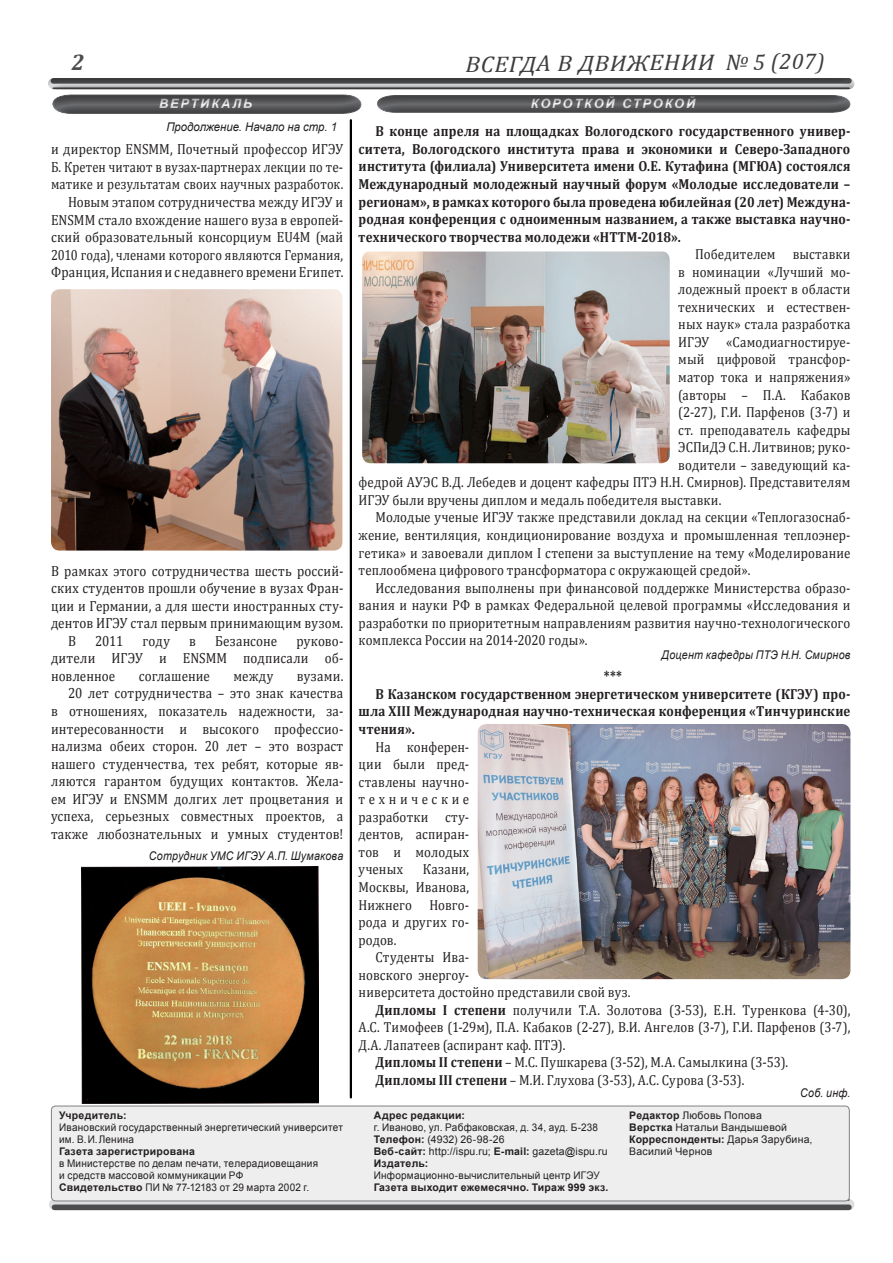
<style>
.page{position:relative;width:893px;height:1263px;background:#fff}
.page>*{position:absolute;margin:0;border:0;box-sizing:border-box;transform-origin:0 0}
.t1{font:italic 22.5px "Cambria";color:#3e3e3f;scale:1.09 1}
.t2{font:14.7px/17.5px "Cambria";letter-spacing:.01em;color:#231f20;text-align:right;scale:.89 1}
.t3{font:14.55px/17.5px "Cambria";letter-spacing:.01em;color:#231f20;text-align:justify;scale:.89 1}
.t4{font:700 14.55px/17.5px "Cambria";letter-spacing:.015em;color:#231f20;text-align:justify;scale:.89 1}
.t5{font:italic 700 12.9px "Arial";letter-spacing:.15em;color:#fff}
.t6{font:italic 12px "Arial";letter-spacing:.02em;color:#231f20;scale:.89 1}
.t7{font:italic 12px "Arial";letter-spacing:-.005em;color:#231f20;scale:.95 1}
.t8{font:10.5px/12px "Arial";letter-spacing:.025em;color:#231f20;scale:.95 1}
.t9{font:10.5px/12px "Arial";letter-spacing:.025em;color:#231f20}
.t10{font:700 10.5px "Arial";letter-spacing:.02em;color:#231f20}
.s1{font-weight:700}
</style>
<div class="page">
<svg style="left:54px;top:1201px;width:795px;height:3px;background:#cdced1"></svg>
<hr style="left:54px;top:1199px;width:795px;height:2px;background:#4b4c4d">
<div style="left:54px;top:1204px;width:795px;height:6px;background:#4b4c4d"></div>
<div style="left:4px;top:33px;width:889px;height:102px;background:#231f20;opacity:.5"></div>
<div style="left:888px;top:34px;width:5px;height:102px;background:#fff"></div>
<hr style="left:892px;top:33px;width:1px;height:102px;background:#fff">
<div style="left:376px;top:83px;width:475px;height:31px;background:#231f20;opacity:.5"></div>
<div style="left:51px;top:1106px;width:798px;height:95px;background:#eeeeef;border-radius:4px"></div>
<div style="left:51px;top:1106px;width:799px;height:95px;border:1px solid #808285;border-radius:4px"></div>
<div style="left:52px;top:82px;width:312px;height:33px;background:#231f20;opacity:.5"></div>
<div style="left:338px;top:107px;width:32px;height:1010px;background:#fff"></div>
<hr style="left:350px;top:120px;width:2px;height:977px;background:#000">
<img style="left:51px;top:289px;width:291px;height:261px">
<img style="left:82px;top:866px;width:237px;height:237px">
<img style="left:478px;top:724px;width:372px;height:255px">
<img style="left:362px;top:251px;width:308px;height:212px">
<svg style="left:71px;top:54px;width:13px;height:16px"></svg>
<h1 class="t1" style="left:465px;top:50px;width:331px;rotate:-1deg">ВСЕГДА В ДВИЖЕНИИ № 5 (207)</h1>
<p class="t5" style="left:531px;top:95px;width:166px">КОРОТКОЙ СТРОКОЙ</p>
<p class="t5" style="left:159px;top:95px;width:94px">ВЕРТИКАЛЬ</p>
<p class="t7" style="left:166px;top:119px;width:181px">Продолжение. Начало на стр. 1</p>
<p class="t4" style="left:359px;top:122px;width:554px;text-indent:17px">В конце апреля на площадках Вологодского государственного универ&shy;ситета, Вологодского института права и экономики и Северо-Западного института (филиала) Университета имени О.Е. Кутафина (МГЮА) состоялся Международный молодежный научный форум «Молодые исследователи – регионам», в рамках которого была проведена юбилейная (20 лет) Междуна&shy;родная конференция с одноименным названием, а также выставка научно&shy;технического творчества молодежи «НТТМ-2018».</p>
<p class="t3" style="left:695px;top:245px;width:176px">Победителем выставки</p>
<p class="t3" style="left:678px;top:263px;width:195px">в номинации «Лучший мо-</p>
<p class="t3" style="left:678px;top:280px;width:195px">лодежный проект в области</p>
<p class="t3" style="left:678px;top:298px;width:195px">технических и естествен-</p>
<p class="t3" style="left:678px;top:316px;width:195px">ных наук» стала разработка</p>
<p class="t3" style="left:678px;top:333px;width:195px">ИГЭУ «Самодиагностируе-</p>
<p class="t3" style="left:678px;top:351px;width:195px">мый цифровой трансфор-</p>
<p class="t3" style="left:678px;top:368px;width:195px">матор тока и напряжения»</p>
<p class="t3" style="left:678px;top:386px;width:195px">(авторы – П.А. Кабаков</p>
<p class="t3" style="left:678px;top:403px;width:195px">(2-27), Г.И. Парфенов (3-7) и</p>
<p class="t3" style="left:678px;top:421px;width:195px">ст. преподаватель кафедры</p>
<p class="t3" style="left:678px;top:438px;width:195px">ЭСПиДЭ С.Н. Литвинов; руко-</p>
<p class="t3" style="left:678px;top:456px;width:195px">водители – заведующий ка-</p>
<p class="t3" style="left:359px;top:473px;width:554px">федрой АУЭС В.Д. Лебедев и доцент кафедры ПТЭ Н.Н. Смирнов). Представителям</p>
<p class="t3" style="left:359px;top:491px;width:409px">ИГЭУ были вручены диплом и медаль победителя выставки.</p>
<p class="t3" style="left:376px;top:509px;width:535px">Молодые ученые ИГЭУ также представили доклад на секции «Теплогазоснаб-</p>
<p class="t3" style="left:359px;top:526px;width:554px">жение, вентиляция, кондиционирование воздуха и промышленная теплоэнер-</p>
<p class="t3" style="left:359px;top:544px;width:554px">гетика» и завоевали диплом I степени за выступление на тему «Моделирование</p>
<p class="t3" style="left:359px;top:561px;width:442px">теплообмена цифрового трансформатора с окружающей средой».</p>
<p class="t3" style="left:376px;top:579px;width:535px">Исследования выполнены при финансовой поддержке Министерства образо-</p>
<p class="t3" style="left:359px;top:596px;width:554px">вания и науки РФ в рамках Федеральной целевой программы «Исследования и</p>
<p class="t3" style="left:359px;top:614px;width:554px">разработки по приоритетным направлениям развития научно-технологического</p>
<p class="t3" style="left:359px;top:631px;width:259px">комплекса России на 2014-2020 годы».</p>
<p class="t6" style="left:662px;top:647px;width:214px">Доцент кафедры ПТЭ Н.Н. Смирнов</p>
<p class="t4" style="left:604px;top:667px;width:22px">***</p>
<p class="t4" style="left:376px;top:685px;width:535px">В Казанском государственном энергетическом университете (КГЭУ) про-</p>
<p class="t4" style="left:359px;top:702px;width:554px">шла XIII Международная научно-техническая конференция «Тинчуринские</p>
<p class="t4" style="left:359px;top:720px;width:65px">чтения».</p>
<p class="t3" style="left:359px;top:738px;width:126px;text-indent:17px">На конферен&shy;ции были пред&shy;ставлены научно&shy;технические разработки сту&shy;дентов, аспиран&shy;тов и молодых ученых</p>
<p class="t2" style="left:51px;top:140px;width:330px">и директор ENSMM, Почетный профессор ИГЭУ Б. Кретен читают в вузах-партнерах лекции по те&shy;матике и результатам своих научных разработок.<br>Новым этапом сотрудничества между ИГЭУ и ENSMM стало вхождение нашего вуза в европей&shy;ский образовательный консорциум EU4M (май 2010 года), членами которого являются Германия, Франция, Испания и с недавнего времени Египет.</p>
<p class="t2" style="left:51px;top:562px;width:330px">В рамках этого сотрудничества шесть россий-</p>
<p class="t2" style="left:51px;top:579px;width:330px">ских студентов прошли обучение в вузах Фран-</p>
<p class="t2" style="left:51px;top:597px;width:330px">ции и Германии, а для шести иностранных сту-</p>
<p class="t2" style="left:51px;top:614px;width:330px">дентов ИГЭУ стал первым принимающим вузом.</p>
<p class="t2" style="left:68px;top:632px;width:10px">В</p>
<p class="t2" style="left:95px;top:632px;width:33px">2011</p>
<p class="t2" style="left:143px;top:632px;width:32px">году</p>
<p class="t2" style="left:189px;top:632px;width:9px">в</p>
<p class="t2" style="left:215px;top:632px;width:71px">Безансоне</p>
<p class="t2" style="left:51px;top:632px;width:330px;text-align:justify;text-indent:245px">руково&shy;дители ИГЭУ и ENSMM подписали об&shy;новленное</p>
<p class="t2" style="left:51px;top:667px;width:330px">вузами.<br>20 лет сотрудничества – это знак качества<br>в отношениях, показатель надежности, за&shy;интересованности и высокого профессио&shy;нализма обеих сторон. 20 лет – это возраст нашего студенчества, тех ребят, которые яв&shy;ляются гарантом будущих контактов. Жела&shy;ем ИГЭУ и ENSMM долгих лет процветания и успеха, серьезных совместных проектов, а также любознательных и умных студентов!</p>
<p class="t6" style="left:149px;top:848px;width:220px">Сотрудник УМС ИГЭУ А.П. Шумакова</p>
<p class="t2" style="left:139px;top:667px;width:81px">соглашение</p>
<p class="t2" style="left:234px;top:667px;width:46px">между</p>
<p class="t3" style="left:359px;top:861px;width:126px;text-indent:64px">Казани, Москвы, Иванова, Нижнего Новго&shy;рода и других го&shy;родов.</p>
<p class="t3" style="left:376px;top:948px;width:107px">Студенты Ива-</p>
<p class="t3" style="left:359px;top:966px;width:126px">новского энергоу-</p>
<p class="t3" style="left:359px;top:983px;width:307px">ниверситета достойно представили свой вуз.</p>
<p class="t3" style="left:376px;top:1001px;width:535px"><span class="s1">Дипломы I степени</span> получили Т.А. Золотова (3-53), Е.Н. Туренкова (4-30),</p>
<p class="t3" style="left:359px;top:1018px;width:554px">А.С. Тимофеев (1-29м), П.А. Кабаков (2-27), В.И. Ангелов (3-7), Г.И. Парфенов (3-7),</p>
<p class="t3" style="left:359px;top:1036px;width:234px">Д.А. Лапатеев (аспирант каф. ПТЭ).</p>
<p class="t3" style="left:376px;top:1054px;width:465px"><span class="s1">Дипломы II степени</span> – М.С. Пушкарева (3-52), М.А. Самылкина (3-53).</p>
<p class="t3" style="left:376px;top:1071px;width:416px"><span class="s1">Дипломы III степени</span> – М.И. Глухова (3-53), А.С. Сурова (3-53).</p>
<p class="t6" style="left:800px;top:1085px;width:58px">Соб. инф.</p>
<p class="t10" style="left:59px;top:1108px;width:69px">Учредитель:</p>
<p class="t8" style="left:59px;top:1121px;width:300px">Ивановский государственный энергетический университет им. В.И.Ленина</p>
<p class="t10" style="left:59px;top:1144px;width:137px">Газета зарегистрирована</p>
<p class="t8" style="left:59px;top:1157px;width:274px">в Министерстве по делам печати, телерадиовещания и средств массовой коммуникации РФ<br><span class="s1">Свидетельство</span> ПИ № 77-12183 от 29 марта 2002 г.</p>
<p class="t10" style="left:374px;top:1108px;width:93px">Адрес редакции:</p>
<p class="t8" style="left:374px;top:1121px;width:248px">г. Иваново, ул. Рабфаковская, д. 34, ауд. Б-238<br><span class="s1">Телефон:</span> (4932) 26-98-26<br><span class="s1">Веб-сайт:</span> http://ispu.ru; <span class="s1">E-mail:</span> gazeta@ispu.ru <span class="s1">Издатель:</span></p>
<p class="t8" style="left:374px;top:1169px;width:239px">Информационно-вычислительный центр ИГЭУ</p>
<p class="t10" style="left:374px;top:1180px;width:236px">Газета выходит ежемесячно. Тираж 999 экз.</p>
<p class="t9" style="left:629px;top:1109px;width:185px"><span class="s1">Редактор</span> Любовь Попова<br><span class="s1">Верстка</span> Натальи Вандышевой<br><span class="s1">Корреспонденты:</span> Дарья Зарубина,<br>Василий Чернов</p>
</div>
